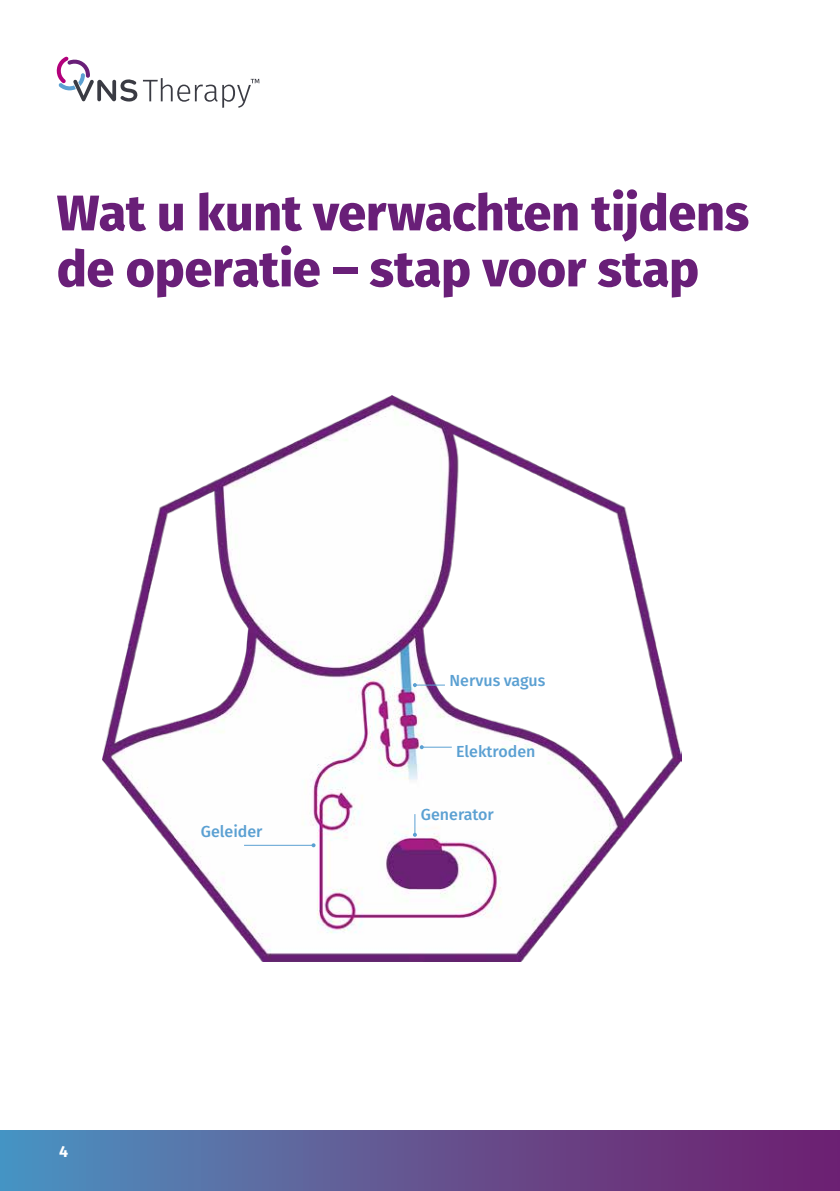
<style>
.page{position:relative;width:840px;height:1191px;background:#fff}
.page>*{position:absolute;margin:0;border:0;box-sizing:border-box;transform-origin:0 0}
.t1{font:800 50px/56px "Fira Sans";letter-spacing:-.005em;color:#691f78}
.t2{font:500 16px "Fira Sans";color:#5ba0d2}
.t3{font:700 16px "Fira Sans";color:#fff}
</style>
<div class="page">
<div style="left:0;top:1130px;width:839px;height:61px;background:linear-gradient(to right,#4f92be,#731b6a)"></div>
<img style="left:102px;top:395px;width:579px;height:566px">
<hr style="left:414px;top:684px;width:30px;height:1px;background:#5ba0d2">
<svg style="left:412px;top:683px;width:4px;height:4px"></svg>
<hr style="left:244px;top:844px;width:69px;height:1px;background:#5ba0d2">
<svg style="left:311px;top:843px;width:4px;height:4px"></svg>
<svg style="left:412px;top:814px;width:4px;height:22px"></svg>
<hr style="left:421px;top:746px;width:30px;height:1px;background:#5ba0d2">
<svg style="left:419px;top:745px;width:4px;height:4px"></svg>
<svg style="left:56px;top:56px;width:203px;height:52px"></svg>
<p class="t1" style="left:57px;top:181px;width:693px">Wat u kunt verwachten tijdens de operatie – stap voor stap</p>
<p class="t2" style="left:449px;top:668px;width:97px">Nervus vagus</p>
<p class="t2" style="left:456px;top:738px;width:81px">Elektroden</p>
<p class="t3" style="left:59px;top:1137px;width:11px">4</p>
<p class="t2" style="left:201px;top:818px;width:63px">Geleider</p>
<p class="t2" style="left:420px;top:801px;width:74px">Generator</p>
</div>
